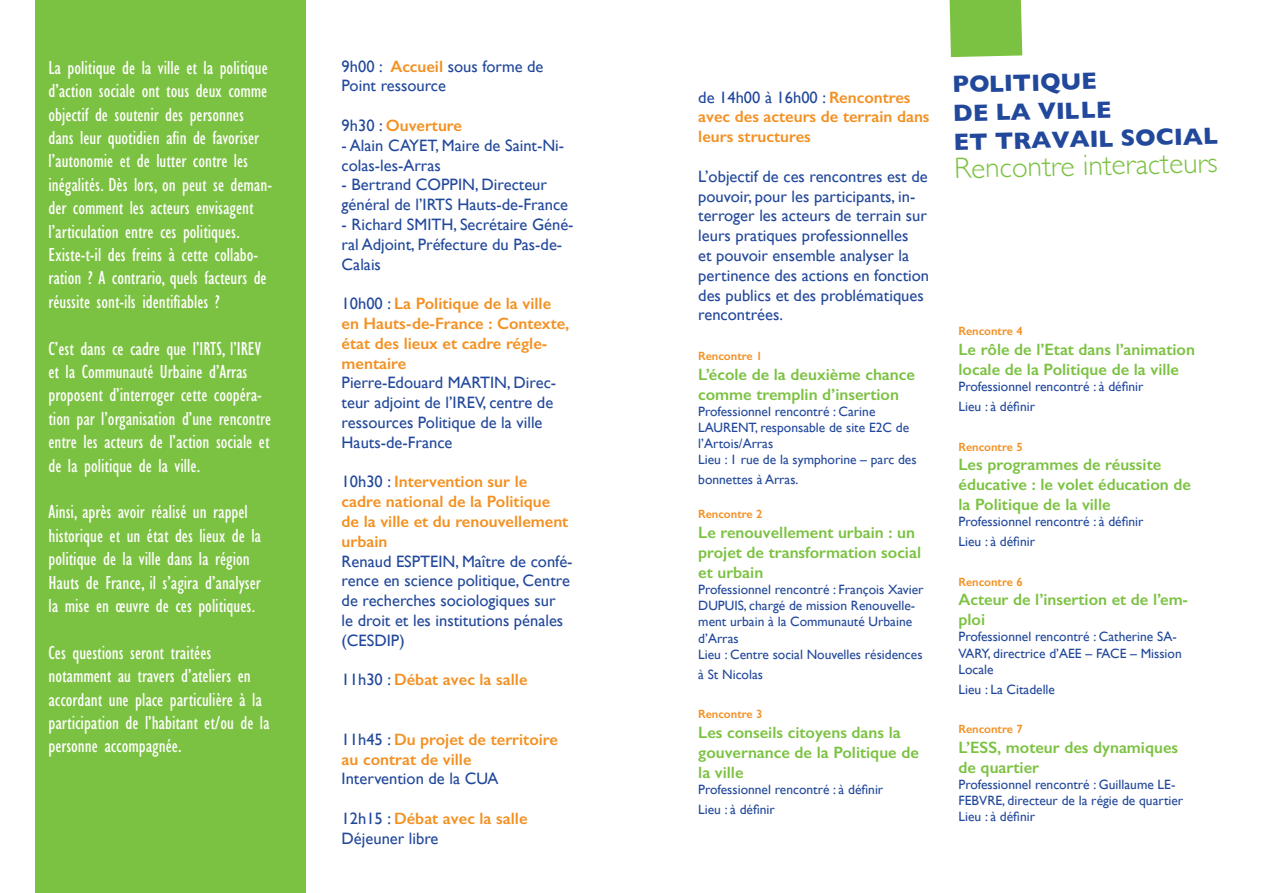
<style>
.page{position:relative;width:1263px;height:893px;background:#fff}
.page>*{position:absolute;margin:0;border:0;box-sizing:border-box;transform-origin:0 0}
.t1{font:300 29.4px "Gill Sans";color:#7cc242}
.t2{font:700 24px/28.7px "Gill Sans";color:#22489b}
.t3{font:condensed 19.5px/23.4px "Gill Sans";color:#fff}
.t4{font:16.5px/19.8px "Gill Sans";color:#22489b}
.t5{font:600 16.5px/19.8px "Gill Sans";color:#7cc242}
.t6{font:600 16.5px/19.8px "Gill Sans";color:#f39123}
.t7{font:13.5px/16.2px "Gill Sans";color:#22489b}
.t8{font:600 12px "Gill Sans";color:#f39123}
.s1{font-weight:600;color:#f39123}
.s2{font-weight:400;color:#22489b}
</style>
<div class="page">
<div style="left:36px;top:0;width:270px;height:893px;background:#7cc242"></div>
<div style="left:950px;top:0;width:72px;height:57px;background:#7cc242"></div>
<p class="t3" style="left:48px;top:56px;width:225px">La politique de la ville et la politique d’action sociale ont tous deux comme objectif de soutenir des personnes dans leur quotidien afin de favoriser l’autonomie et de lutter contre les inégalités. Dès lors, on peut se deman&shy;der comment les acteurs envisagent l’articulation entre ces politiques.<br>Existe-t-il des freins à cette collabo&shy;ration ? A contrario, quels facteurs de réussite sont-ils identifiables ?</p>
<p class="t3" style="left:48px;top:337px;width:224px">C’est dans ce cadre que l’IRTS, l’IREV et la Communauté Urbaine d’Arras proposent d’interroger cette coopéra&shy;tion par l’organisation d’une rencontre entre les acteurs de l’action sociale et de la politique de la ville.</p>
<p class="t3" style="left:48px;top:501px;width:214px">Ainsi, après avoir réalisé un rappel historique et un état des lieux de la politique de la ville dans la région Hauts de France, il s’agira d’analyser la mise en œuvre de ces politiques.</p>
<p class="t3" style="left:48px;top:641px;width:223px">Ces questions seront traitées notamment au travers d’ateliers en accordant une place particulière à la participation de l’habitant et/ou de la personne accompagnée.</p>
<p class="t4" style="left:342px;top:56px;width:203px">9h00 : <span class="s1">Accueil</span> sous forme de<br>Point ressource</p>
<p class="t6" style="left:342px;top:115px;width:122px"><span class="s2">9h30 :</span> Ouverture</p>
<p class="t4" style="left:342px;top:135px;width:224px">- Alain CAYET, Maire de Saint-Ni&shy;colas-les-Arras</p>
<p class="t4" style="left:342px;top:175px;width:228px">- Bertrand COPPIN, Directeur général de l’IRTS Hauts-de-France</p>
<p class="t4" style="left:342px;top:214px;width:233px">- Richard SMITH, Secrétaire Géné&shy;ral Adjoint, Préfecture du Pas-de-<br>Calais</p>
<p class="t6" style="left:342px;top:293px;width:229px"><span class="s2">10h00 :</span> La Politique de la ville en Hauts-de-France : Contexte, état des lieux et cadre régle&shy;mentaire</p>
<p class="t4" style="left:342px;top:373px;width:216px">Pierre-Edouard MARTIN, Direc&shy;teur adjoint de l’IREV, centre de ressources Politique de la ville<br>Hauts-de-France</p>
<p class="t6" style="left:342px;top:472px;width:228px"><span class="s2">10h30 :</span> Intervention sur le cadre national de la Politique de la ville et du renouvellement urbain</p>
<p class="t4" style="left:342px;top:551px;width:232px">Renaud ESPTEIN, Maître de confé&shy;rence en science politique, Centre de recherches sociologiques sur<br>le droit et les institutions pénales (CESDIP)</p>
<p class="t6" style="left:342px;top:670px;width:187px"><span class="s2">11h30 :</span> Débat avec la salle</p>
<p class="t6" style="left:342px;top:729px;width:218px"><span class="s2">11h45 :</span> Du projet de territoire au contrat de ville</p>
<p class="t4" style="left:342px;top:769px;width:158px">Intervention de la CUA</p>
<p class="t6" style="left:342px;top:808px;width:187px"><span class="s2">12h15 :</span> Débat avec la salle</p>
<p class="t4" style="left:342px;top:828px;width:98px">Déjeuner libre</p>
<p class="t6" style="left:698px;top:87px;width:233px"><span class="s2">de 14h00 à 16h00 :</span> Rencontres avec des acteurs de terrain dans leurs structures</p>
<p class="t4" style="left:698px;top:166px;width:232px">L’objectif de ces rencontres est de pouvoir, pour les participants, in&shy;terroger les acteurs de terrain sur leurs pratiques professionnelles<br>et pouvoir ensemble analyser la pertinence des actions en fonction des publics et des problématiques rencontrées.</p>
<p class="t8" style="left:698px;top:349px;width:66px">Rencontre 1</p>
<p class="t5" style="left:698px;top:364px;width:218px">L’école de la deuxième chance comme tremplin d’insertion</p>
<p class="t7" style="left:698px;top:403px;width:212px">Professionnel rencontré : Carine<br>LAURENT, responsable de site E2C de l’Artois/Arras</p>
<p class="t7" style="left:698px;top:450px;width:220px;line-height:19.8px">Lieu : 1 rue de la symphorine – parc des bonnettes à Arras.</p>
<p class="t8" style="left:698px;top:507px;width:66px">Rencontre 2</p>
<p class="t5" style="left:698px;top:523px;width:224px">Le renouvellement urbain : un projet de transformation social et urbain</p>
<p class="t7" style="left:698px;top:581px;width:227px">Professionnel rencontré : François Xavier<br>DUPUIS, chargé de mission Renouvelle&shy;ment urbain à la Communauté Urbaine d’Arras</p>
<p class="t7" style="left:698px;top:644px;width:226px;line-height:19.8px">Lieu : Centre social Nouvelles résidences à St Nicolas</p>
<p class="t8" style="left:698px;top:707px;width:66px">Rencontre 3</p>
<p class="t5" style="left:698px;top:722px;width:222px">Les conseils citoyens dans la gouvernance de la Politique de la ville</p>
<p class="t7" style="left:698px;top:781px;width:187px">Professionnel rencontré : à définir</p>
<p class="t7" style="left:698px;top:801px;width:78px">Lieu : à définir</p>
<p class="t2" style="left:952px;top:69px;width:266px;rotate:-1deg">POLITIQUE<br>DE LA VILLE<br>ET TRAVAIL SOCIAL</p>
<h1 class="t1" style="left:954px;top:145px;width:265px;rotate:-1deg">Rencontre interacteurs</h1>
<p class="t8" style="left:958px;top:324px;width:66px">Rencontre 4</p>
<p class="t5" style="left:958px;top:339px;width:238px">Le rôle de l’Etat dans l’animation locale de la Politique de la ville</p>
<p class="t7" style="left:958px;top:378px;width:187px">Professionnel rencontré : à définir</p>
<p class="t7" style="left:958px;top:398px;width:78px">Lieu : à définir</p>
<p class="t8" style="left:958px;top:439px;width:66px">Rencontre 5</p>
<p class="t5" style="left:958px;top:455px;width:234px">Les programmes de réussite éducative : le volet éducation de la Politique de la ville</p>
<p class="t7" style="left:958px;top:513px;width:187px">Professionnel rencontré : à définir</p>
<p class="t7" style="left:958px;top:533px;width:78px">Lieu : à définir</p>
<p class="t8" style="left:958px;top:574px;width:66px">Rencontre 6</p>
<p class="t5" style="left:958px;top:590px;width:231px">Acteur de l’insertion et de l’em&shy;ploi</p>
<p class="t7" style="left:958px;top:628px;width:225px">Professionnel rencontré : Catherine SA-<br>VARY, directrice d’AEE – FACE – Mission<br>Locale</p>
<p class="t7" style="left:958px;top:681px;width:98px">Lieu : La Citadelle</p>
<p class="t8" style="left:958px;top:722px;width:66px">Rencontre 7</p>
<p class="t5" style="left:958px;top:737px;width:221px">L’ESS, moteur des dynamiques de quartier</p>
<p class="t7" style="left:958px;top:776px;width:226px">Professionnel rencontré : Guillaume LE-<br>FEBVRE, directeur de la régie de quartier</p>
<p class="t7" style="left:958px;top:808px;width:78px">Lieu : à définir</p>
</div>
